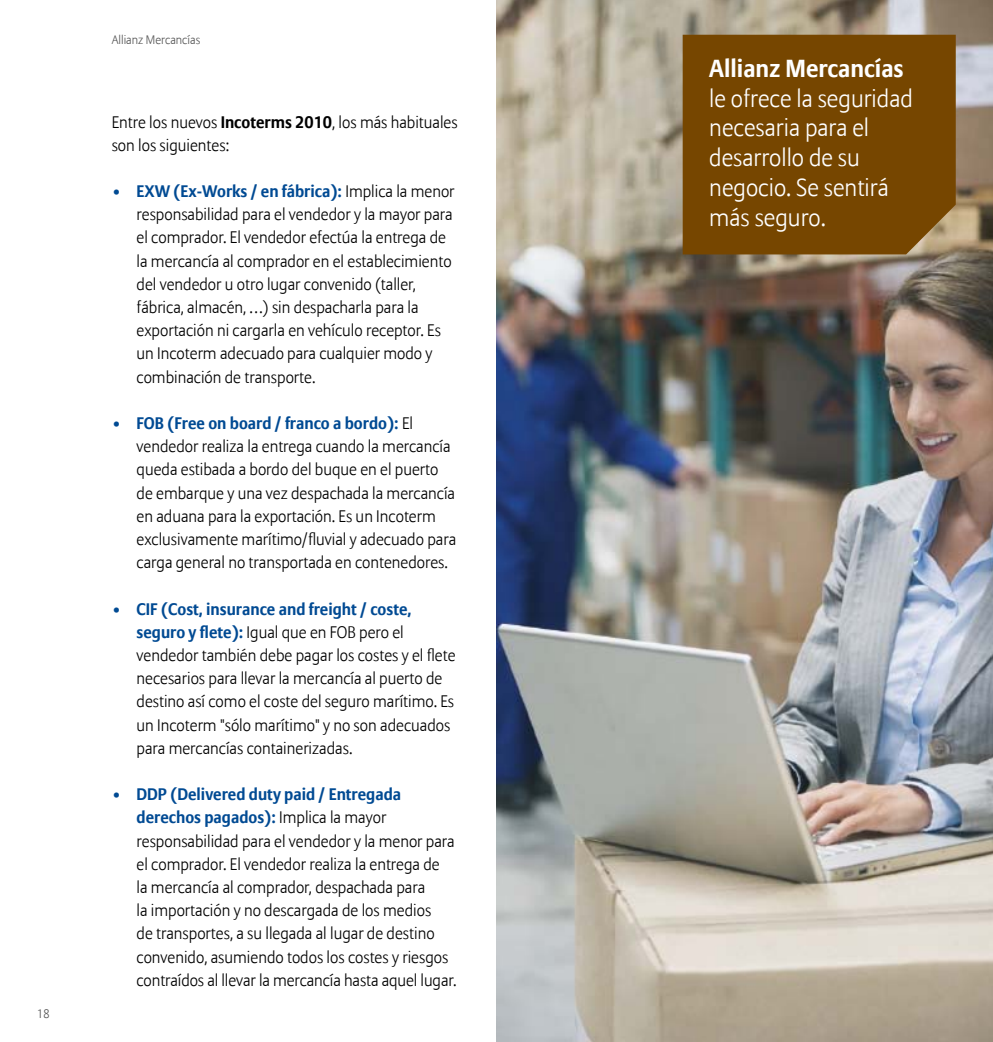
<style>
.page{position:relative;width:993px;height:1042px;background:#fff}
.page>*{position:absolute;margin:0;border:0;box-sizing:border-box;transform-origin:0 0}
.t1{font:300 24.5px/29.8px "Allianz Sans";color:#fff}
.t2{font:700 24.5px "Allianz Sans";color:#fff}
.t3{font:300 16.62px/23.3px "Allianz Sans";color:#000}
.t4{font:300 12.25px "Allianz Sans";color:#565656}
.s1{font-weight:700}
.s2{font-weight:700;color:#004a93}
</style>
<div class="page">
<img style="left:496px;top:0;width:496px;height:1042px">
<div style="left:682px;top:35px;width:273px;height:219px;background:#764600"></div>
<p class="t4" style="left:37px;top:1006px;width:14px">18</p>
<p class="t4" style="left:112px;top:33px;width:90px">Allianz Mercancías</p>
<p class="t3" style="left:112px;top:111px;width:347px">Entre los nuevos <span class="s1">Incoterms 2010</span>, los más habituales son los siguientes:</p>
<p class="t3" style="left:136px;top:180px;width:319px;text-indent:-25px"><span class="s2">• EXW (Ex-Works / en fábrica):</span> Implica la menor responsabilidad para el vendedor y la mayor para el comprador. El vendedor efectúa la entrega de la mercancía al comprador en el establecimiento del vendedor u otro lugar convenido (taller, fábrica, almacén, …) sin despacharla para la exportación ni cargarla en vehículo receptor. Es un Incoterm adecuado para cualquier modo y combinación de transporte.</p>
<p class="t3" style="left:136px;top:412px;width:321px;text-indent:-25px"><span class="s2">• FOB (Free on board / franco a bordo):</span> El vendedor realiza la entrega cuando la mercancía queda estibada a bordo del buque en el puerto de embarque y una vez despachada la mercancía en aduana para la exportación. Es un Incoterm exclusivamente marítimo/fluvial y adecuado para carga general no transportada en contenedores.</p>
<p class="t3" style="left:136px;top:598px;width:320px;text-indent:-25px"><span class="s2">• CIF (Cost, insurance and freight / coste, seguro y flete):</span> Igual que en FOB pero el vendedor también debe pagar los costes y el flete necesarios para llevar la mercancía al puerto de destino así como el coste del seguro marítimo. Es un Incoterm "sólo marítimo" y no son adecuados para mercancías containerizadas.</p>
<p class="t3" style="left:136px;top:783px;width:321px;text-indent:-25px"><span class="s2">• DDP (Delivered duty paid / Entregada derechos pagados):</span> Implica la mayor responsabilidad para el vendedor y la menor para el comprador. El vendedor realiza la entrega de<br>la mercancía al comprador, despachada para<br>la importación y no descargada de los medios<br>de transportes, a su llegada al lugar de destino convenido, asumiendo todos los costes y riesgos contraídos al llevar la mercancía hasta aquel lugar.</p>
<h1 class="t2" style="left:709px;top:53px;width:196px">Allianz Mercancías</h1>
<h1 class="t1" style="left:709px;top:84px;width:205px">le ofrece la seguridad necesaria para el desarrollo de su negocio. Se sentirá más seguro.</h1>
</div>
